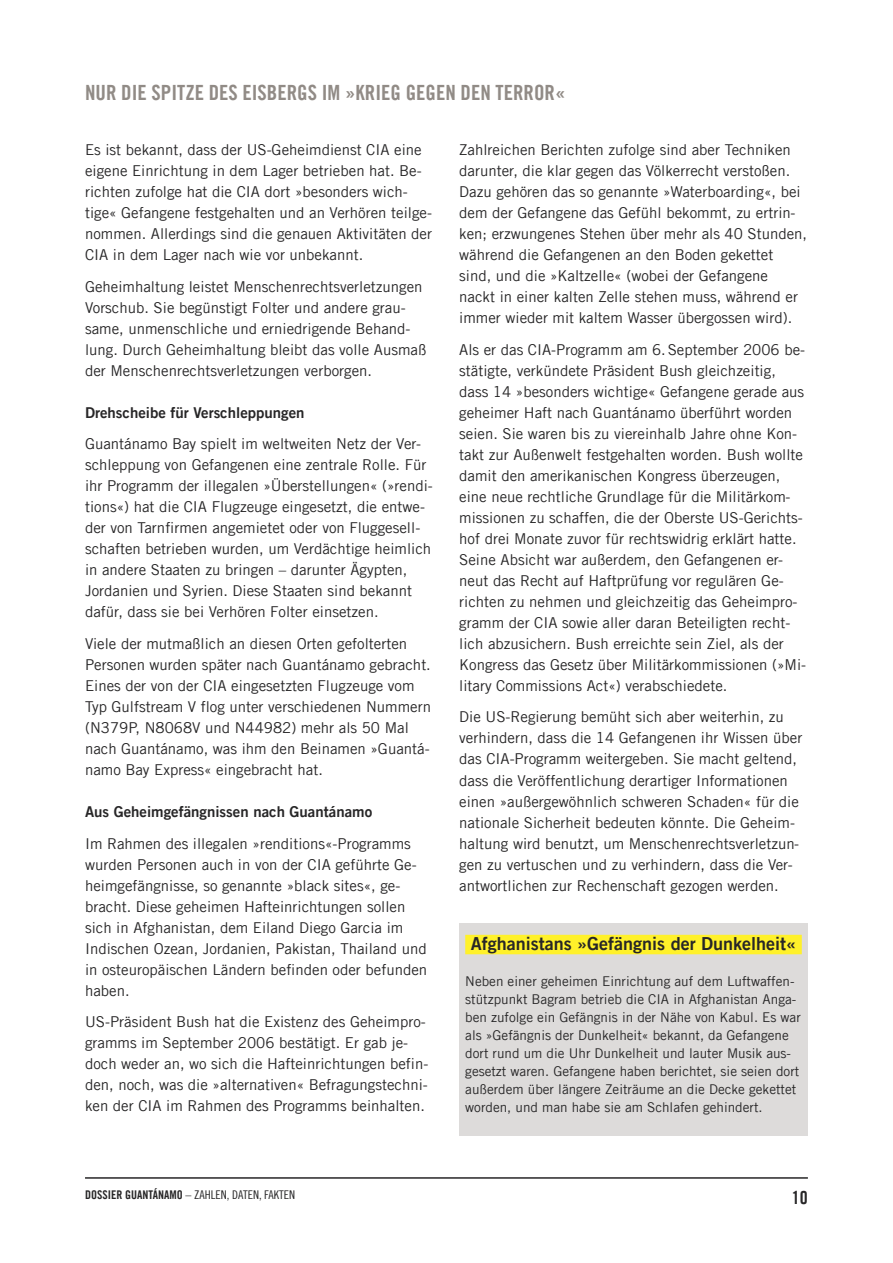
<style>
.page{position:relative;width:893px;height:1263px;background:#fff}
.page>*{position:absolute;margin:0;border:0;box-sizing:border-box;transform-origin:0 0}
.t1{font:21px "Amnesty Trade Gothic Bd Cn 20";color:#918b86}
.t2{font:18px "Amnesty Trade Gothic Bd 2";color:#272627}
.t3{font:18px "Amnesty Trade Gothic Bd Cn 20";color:#272627}
.t4{font:15px/21px "Amnesty Trade Gothic";color:#272627}
.t5{font:15px "Amnesty Trade Gothic Bd 2";color:#272627}
.t6{font:13.5px/18px "Amnesty Trade Gothic";color:#272627}
.t7{font:12px "Amnesty Trade Gothic Cn 18";color:#272627}
.s1{color:#fff12a}
.s2{font-family:"Amnesty Trade Gothic Bd Cn 20"}
</style>
<div class="page">
<hr style="left:85px;top:1177px;width:723px;height:2px;background:#272627">
<div style="left:459px;top:923px;width:349px;height:212px;background:#dddbda"></div>
<div style="left:465px;top:935px;width:337px;height:19px;background:#fff12a"></div>
<h1 class="t1" style="left:85px;top:80px;width:482px">NUR DIE SPITZE DES EISBERGS IM »KRIEG GEGEN DEN TERROR«</h1>
<p class="t4" style="left:85px;top:139px;width:349px">Es ist bekannt, dass der US-Geheimdienst CIA eine eigene Einrichtung in dem Lager betrieben hat. Be&shy;richten zufolge hat die CIA dort »besonders wich&shy;tige« Gefangene festgehalten und an Verhören teilge&shy;nommen. Allerdings sind die genauen Aktivitäten der CIA in dem Lager nach wie vor unbekannt.</p>
<p class="t4" style="left:85px;top:276px;width:343px">Geheimhaltung leistet Menschenrechtsverletzungen Vorschub. Sie begünstigt Folter und andere grau&shy;same, unmenschliche und erniedrigende Behand&shy;lung. Durch Geheimhaltung bleibt das volle Ausmaß der Menschenrechtsverletzungen verborgen.</p>
<p class="t5" style="left:85px;top:403px;width:221px">Drehscheibe für Verschleppungen</p>
<p class="t4" style="left:85px;top:433px;width:349px">Guantánamo Bay spielt im weltweiten Netz der Ver&shy;schleppung von Gefangenen eine zentrale Rolle. Für ihr Programm der illegalen »Überstellungen« (»rendi&shy;tions«) hat die CIA Flugzeuge eingesetzt, die entwe&shy;der von Tarnfirmen angemietet oder von Fluggesell&shy;schaften betrieben wurden, um Verdächtige heimlich in andere Staaten zu bringen – darunter Ägypten, Jordanien und Syrien. Diese Staaten sind bekannt dafür, dass sie bei Verhören Folter einsetzen.</p>
<p class="t4" style="left:85px;top:633px;width:348px">Viele der mutmaßlich an diesen Orten gefolterten Personen wurden später nach Guantánamo gebracht.<br>Eines der von der CIA eingesetzten Flugzeuge vom Typ Gulfstream V flog unter verschiedenen Nummern (N379P, N8068V und N44982) mehr als 50 Mal nach Guantánamo, was ihm den Beinamen »Guantá&shy;namo Bay Express« eingebracht hat.</p>
<p class="t5" style="left:85px;top:802px;width:289px">Aus Geheimgefängnissen nach Guantánamo</p>
<p class="t4" style="left:85px;top:832px;width:344px">Im Rahmen des illegalen »renditions«-Programms wurden Personen auch in von der CIA geführte Ge&shy;heimgefängnisse, so genannte »black sites«, ge&shy;bracht. Diese geheimen Hafteinrichtungen sollen sich in Afghanistan, dem Eiland Diego Garcia im Indischen Ozean, Jordanien, Pakistan, Thailand und in osteuropäischen Ländern befinden oder befunden haben.</p>
<p class="t4" style="left:85px;top:1011px;width:345px">US-Präsident Bush hat die Existenz des Geheimpro&shy;gramms im September 2006 bestätigt. Er gab je&shy;doch weder an, wo sich die Hafteinrichtungen befin&shy;den, noch, was die »alternativen« Befragungstechni&shy;ken der CIA im Rahmen des Programms beinhalten.</p>
<p class="t4" style="left:459px;top:139px;width:349px">Zahlreichen Berichten zufolge sind aber Techniken darunter, die klar gegen das Völkerrecht verstoßen.<br>Dazu gehören das so genannte »Waterboarding«, bei dem der Gefangene das Gefühl bekommt, zu ertrin&shy;ken; erzwungenes Stehen über mehr als 40 Stunden, während die Gefangenen an den Boden gekettet sind, und die »Kaltzelle« (wobei der Gefangene nackt in einer kalten Zelle stehen muss, während er immer wieder mit kaltem Wasser übergossen wird).</p>
<p class="t4" style="left:459px;top:339px;width:349px">Als er das CIA-Programm am 6.September 2006 be&shy;stätigte, verkündete Präsident Bush gleichzeitig, dass 14 »besonders wichtige« Gefangene gerade aus geheimer Haft nach Guantánamo überführt worden seien. Sie waren bis zu viereinhalb Jahre ohne Kon&shy;takt zur Außenwelt festgehalten worden. Bush wollte damit den amerikanischen Kongress überzeugen, eine neue rechtliche Grundlage für die Militärkom&shy;missionen zu schaffen, die der Oberste US-Gerichts&shy;hof drei Monate zuvor für rechtswidrig erklärt hatte.<br>Seine Absicht war außerdem, den Gefangenen er&shy;neut das Recht auf Haftprüfung vor regulären Ge&shy;richten zu nehmen und gleichzeitig das Geheimpro&shy;gramm der CIA sowie aller daran Beteiligten recht&shy;lich abzusichern. Bush erreichte sein Ziel, als der Kongress das Gesetz über Militärkommissionen (»Mi&shy;litary Commissions Act«) verabschiedete.</p>
<p class="t4" style="left:459px;top:706px;width:345px">Die US-Regierung bemüht sich aber weiterhin, zu verhindern, dass die 14 Gefangenen ihr Wissen über das CIA-Programm weitergeben. Sie macht geltend, dass die Veröffentlichung derartiger Informationen einen »außergewöhnlich schweren Schaden« für die nationale Sicherheit bedeuten könnte. Die Geheim&shy;haltung wird benutzt, um Menschenrechtsverletzun&shy;gen zu vertuschen und zu verhindern, dass die Ver&shy;antwortlichen zur Rechenschaft gezogen werden.</p>
<p class="t2" style="left:465px;top:932px;width:338px"><span class="s1">.</span>Afghanistans »Gefängnis der Dunkelheit«<span class="s1">.</span></p>
<p class="t6" style="left:465px;top:972px;width:337px">Neben einer geheimen Einrichtung auf dem Luftwaffen&shy;stützpunkt Bagram betrieb die CIA in Afghanistan Anga&shy;ben zufolge ein Gefängnis in der Nähe von Kabul. Es war als »Gefängnis der Dunkelheit« bekannt, da Gefangene dort rund um die Uhr Dunkelheit und lauter Musik aus&shy;gesetzt waren. Gefangene haben berichtet, sie seien dort außerdem über längere Zeiträume an die Decke gekettet worden, und man habe sie am Schlafen gehindert.</p>
<p class="t7" style="left:85px;top:1187px;width:212px"><span class="s2">DOSSIER GUANTÁNAMO</span> – ZAHLEN, DATEN, FAKTEN</p>
<p class="t3" style="left:792px;top:1186px;width:17px">10</p>
</div>
